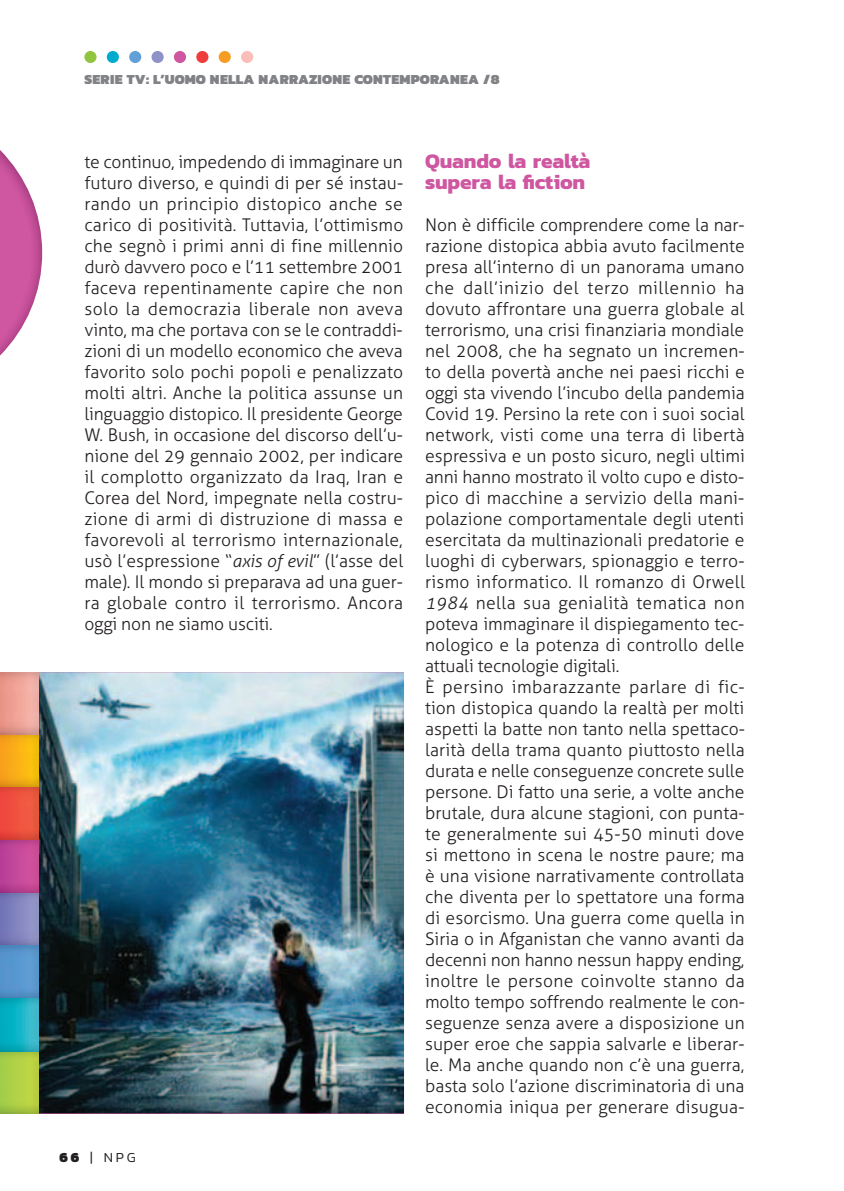
<style>
.page{position:relative;width:844px;height:1191px;background:#fff}
.page>*{position:absolute;margin:0;border:0;box-sizing:border-box;transform-origin:0 0}
.t1{font:700 21px/21px "Kanit";letter-spacing:-.01em;color:#cf56a0}
.t2{font:300 17.5px/21px "Aller";letter-spacing:.005em;color:#231f20;text-align:justify}
.t3{font:900 14px "Kanit";letter-spacing:.02em;color:#808285}
.t4{font:300 14px "Kanit";color:#231f20}
.s1{font-style:italic}
.s2{font-weight:900}
</style>
<div class="page">
<img style="left:0;top:150px;width:42px;height:205px">
<div style="left:151px;top:51px;width:13px;height:12px;background:#8f92c7;border-radius:50%"></div>
<div style="left:196px;top:51px;width:12px;height:12px;background:#ee3d3c;border-radius:50%"></div>
<div style="left:174px;top:51px;width:12px;height:12px;background:#cf56a0;border-radius:50%"></div>
<div style="left:84px;top:51px;width:12px;height:12px;background:#8fc63e;border-radius:50%"></div>
<div style="left:241px;top:51px;width:12px;height:12px;background:#f9beb7;border-radius:50%"></div>
<div style="left:129px;top:51px;width:12px;height:12px;background:#61a1d7;border-radius:50%"></div>
<div style="left:107px;top:51px;width:12px;height:12px;background:#00abce;border-radius:50%"></div>
<div style="left:219px;top:51px;width:12px;height:12px;background:#f89d23;border-radius:50%"></div>
<img style="left:38px;top:672px;width:366px;height:441px">
<img style="left:0;top:672px;width:38px;height:441px">
<img style="left:0;top:787px;width:38px;height:1px">
<img style="left:0;top:893px;width:38px;height:1px">
<p class="t3" style="left:84px;top:68px;width:416px">SERIE TV: L’UOMO NELLA NARRAZIONE CONTEMPORANEA /8</p>
<p class="t2" style="left:84px;top:151px;width:320px">te continuo, impedendo di immaginare un futuro diverso, e quindi di per sé instau&shy;rando un principio distopico anche se carico di positività. Tuttavia, l’ottimismo che segnò i primi anni di fine millennio durò davvero poco e l’11 settembre 2001 faceva repentinamente capire che non solo la democrazia liberale non aveva vinto, ma che portava con se le contraddi&shy;zioni di un modello economico che aveva favorito solo pochi popoli e penalizzato molti altri. Anche la politica assunse un linguaggio distopico. Il presidente George W. Bush, in occasione del discorso dell’u&shy;nione del 29 gennaio 2002, per indicare il complotto organizzato da Iraq, Iran e Corea del Nord, impegnate nella costru&shy;zione di armi di distruzione di massa e favorevoli al terrorismo internazionale, usò l’espressione “<span class="s1">axis of evil</span>” (l’asse del male). Il mondo si preparava ad una guer&shy;ra globale contro il terrorismo. Ancora oggi non ne siamo usciti.</p>
<p class="t1" style="left:425px;top:150px;width:167px">Quando la realtà supera la fiction</p>
<p class="t2" style="left:425px;top:214px;width:321px;text-align:left">Non è difficile comprendere come la nar&shy;razione distopica abbia avuto facilmente presa all’interno di un panorama umano che dall’inizio del terzo millennio ha dovuto affrontare una guerra globale al terrorismo, una crisi finanziaria mondiale nel 2008, che ha segnato un incremen&shy;to della povertà anche nei paesi ricchi e oggi sta vivendo l’incubo della pandemia Covid 19. Persino la rete con i suoi social network, visti come una terra di libertà espressiva e un posto sicuro, negli ultimi anni hanno mostrato il volto cupo e disto&shy;pico di macchine a servizio della mani&shy;polazione comportamentale degli utenti esercitata da multinazionali predatorie e luoghi di cyberwars, spionaggio e terro&shy;rismo informatico. Il romanzo di Orwell <span class="s1">1984</span> nella sua genialità tematica non poteva immaginare il dispiegamento tec&shy;nologico e la potenza di controllo delle attuali tecnologie digitali.<br>È persino imbarazzante parlare di fic&shy;tion distopica quando la realtà per molti aspetti la batte non tanto nella spettaco&shy;larità della trama quanto piuttosto nella durata e nelle conseguenze concrete sulle persone. Di fatto una serie, a volte anche brutale, dura alcune stagioni, con punta&shy;te generalmente sui 45-50 minuti dove si mettono in scena le nostre paure; ma è una visione narrativamente controllata che diventa per lo spettatore una forma di esorcismo. Una guerra come quella in Siria o in Afganistan che vanno avanti da decenni non hanno nessun happy ending, inoltre le persone coinvolte stanno da molto tempo soffrendo realmente le con&shy;seguenze senza avere a disposizione un super eroe che sappia salvarle e liberar&shy;le. Ma anche quando non c’è una guerra, basta solo l’azione discriminatoria di una economia iniqua per generare disugua-</p>
<p class="t4" style="left:60px;top:1147px;width:78px"><span class="s2">66</span> | nPg</p>
</div>
